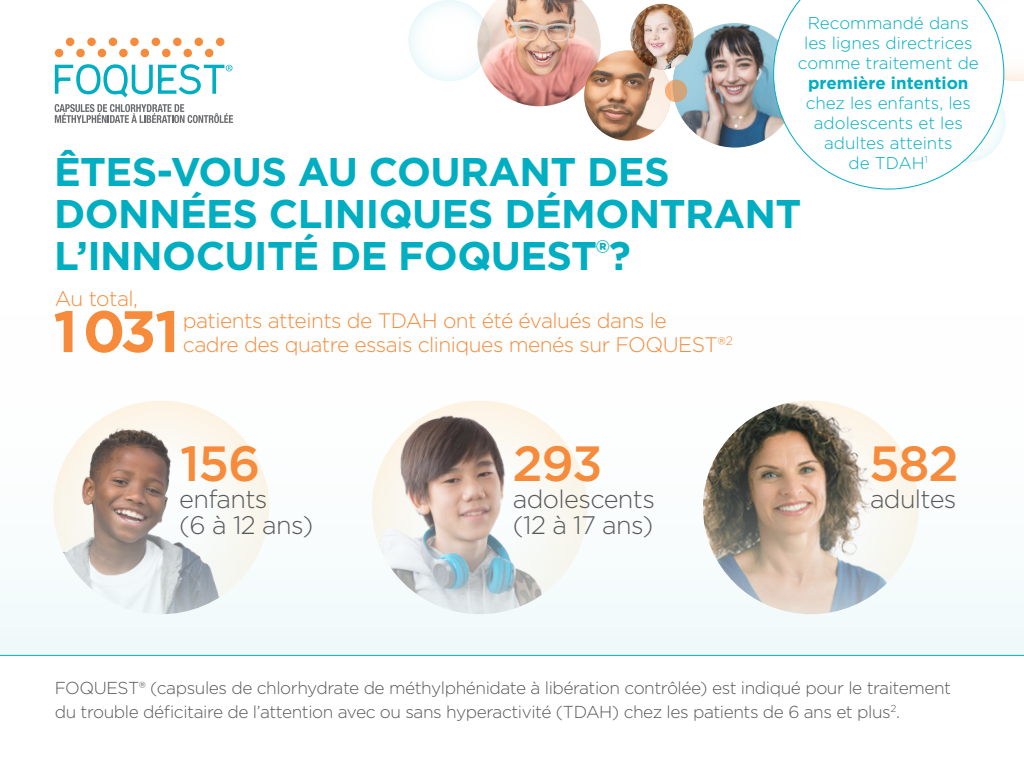
<style>
.page{position:relative;width:1024px;height:768px;background:#fff}
.page>*{position:absolute;margin:0;border:0;box-sizing:border-box;transform-origin:0 0}
.t1{font:700 58.3px "Gotham";color:#f58b3b}
.t2{font:500 49.4px "Gotham";letter-spacing:-.025em;color:#f58b3b}
.t3{font:700 40px/42px "Gotham";letter-spacing:-.015em;color:#00aec2}
.t4{font:300 25.3px/26.5px "Gotham";letter-spacing:-.025em;color:#57585a}
.t5{font:300 21px/24.7px "Gotham";letter-spacing:-.025em;color:#f58b3b}
.t6{font:300 17.3px/24px "Gotham";letter-spacing:-.025em;color:#57585a}
.t7{font:300 17px/20px "Gotham";color:#00aec2;text-align:center}
.s1{font-weight:700}
.s2{font-size:36.5px}
</style>
<div class="page">
<svg style="left:0;top:400px;width:1024px;height:255px;fill:#f6fafa"></svg>
<div style="left:216px;top:38px;width:8px;height:8px;background:#f58b3b;border-radius:50%"></div>
<div style="left:194px;top:38px;width:9px;height:8px;background:#f58b3b;border-radius:50%"></div>
<div style="left:173px;top:38px;width:9px;height:8px;background:#f58b3b;border-radius:50%"></div>
<div style="left:152px;top:38px;width:8px;height:8px;background:#f58b3b;border-radius:50%"></div>
<div style="left:130px;top:38px;width:9px;height:8px;background:#f58b3b;border-radius:50%"></div>
<div style="left:109px;top:38px;width:8px;height:8px;background:#f58b3b;border-radius:50%"></div>
<div style="left:87px;top:38px;width:9px;height:8px;background:#f58b3b;border-radius:50%"></div>
<div style="left:205px;top:49px;width:8px;height:8px;background:#f58b3b;border-radius:50%"></div>
<div style="left:183px;top:49px;width:9px;height:8px;background:#f58b3b;border-radius:50%"></div>
<div style="left:162px;top:49px;width:9px;height:8px;background:#f58b3b;border-radius:50%"></div>
<div style="left:141px;top:49px;width:8px;height:8px;background:#f58b3b;border-radius:50%"></div>
<div style="left:119px;top:49px;width:9px;height:8px;background:#f58b3b;border-radius:50%"></div>
<div style="left:98px;top:49px;width:8px;height:8px;background:#f58b3b;border-radius:50%"></div>
<div style="left:76px;top:49px;width:9px;height:8px;background:#f58b3b;border-radius:50%"></div>
<div style="left:66px;top:38px;width:8px;height:8px;background:#f58b3b;border-radius:50%"></div>
<div style="left:55px;top:49px;width:8px;height:8px;background:#f58b3b;border-radius:50%"></div>
<svg style="left:55px;top:104px;width:178px;height:19px"></svg>
<svg style="left:55px;top:64px;width:177px;height:33px"></svg>
<img style="left:480px;top:0;width:121px;height:106px">
<img style="left:672px;top:23px;width:125px;height:125px;border-radius:62px">
<img style="left:584px;top:51px;width:87px;height:89px">
<svg style="left:665px;top:80px;width:22px;height:22px"></svg>
<svg style="left:408px;top:0;width:82px;height:81px"></svg>
<img style="left:630px;top:4px;width:63px;height:65px">
<svg style="left:1004px;top:65px;width:20px;height:16px"></svg>
<svg style="left:773px;top:0;width:231px;height:189px"></svg>
<hr style="left:0;top:655px;width:1024px;height:1px;background:#00aec2">
<p class="t7" style="left:798px;top:13px;width:182px">Recommandé dans les lignes directrices comme traitement de <span class="s1">première intention </span>chez les enfants, les adolescents et les adultes atteints<br>de TDAH<sup>1</sup></p>
<p class="t3" style="left:54px;top:150px;width:749px">ÊTES-VOUS AU COURANT DES<br>DONNÉES CLINIQUES DÉMONTRANT<br>L’INNOCUITÉ DE FOQUEST<span class="s2">®</span>?</p>
<p class="t5" style="left:55px;top:286px;width:85px">Au total,</p>
<p class="t1" style="left:53px;top:293px;width:128px">1 031</p>
<p class="t5" style="left:183px;top:307px;width:551px">patients atteints de TDAH ont été évalués dans le<br>cadre des quatre essais cliniques menés sur FOQUEST®<sup>2</sup></p>
<p class="t2" style="left:180px;top:431px;width:82px">156</p>
<p class="t4" style="left:179px;top:484px;width:136px">enfants<br>(6 à 12 ans)</p>
<p class="t2" style="left:512px;top:431px;width:92px">293</p>
<p class="t4" style="left:513px;top:484px;width:144px">adolescents (12 à 17 ans)</p>
<p class="t2" style="left:869px;top:431px;width:91px">582</p>
<p class="t4" style="left:870px;top:484px;width:88px">adultes</p>
<p class="t6" style="left:55px;top:675px;width:898px">FOQUEST® (capsules de chlorhydrate de méthylphénidate à libération contrôlée) est indiqué pour le traitement du trouble déficitaire de l’attention avec ou sans hyperactivité (TDAH) chez les patients de 6 ans et plus<sup>2</sup>.</p>
</div>
